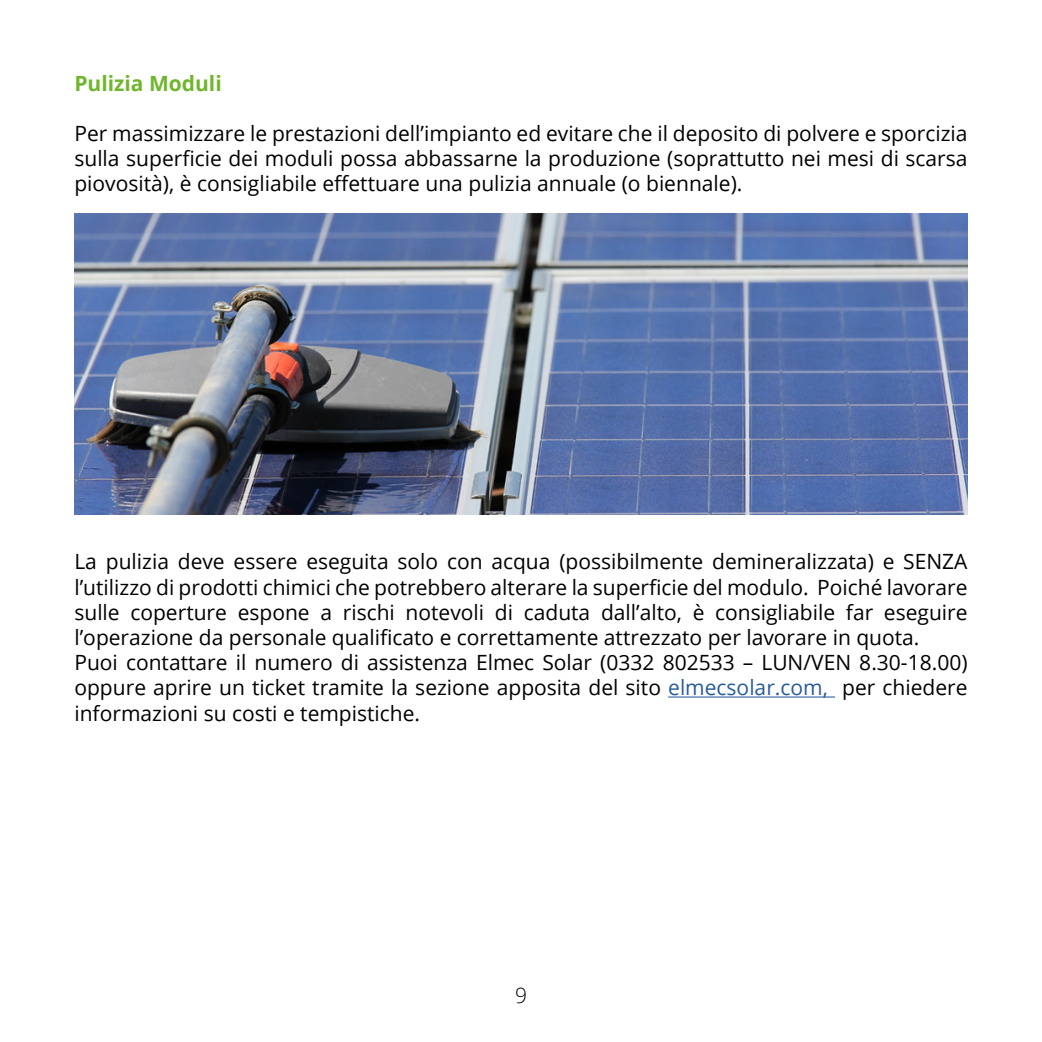
<style>
.page{position:relative;width:1042px;height:1042px;background:#fff}
.page>*{position:absolute;margin:0;border:0;box-sizing:border-box;transform-origin:0 0}
.t1{font:21px/25.2px "Open Sans";color:#000;text-align:justify}
.t2{font:700 21px "Open Sans";color:#70b62c}
.t3{font:300 21px "Open Sans";color:#000}
.s1{color:#275b9b}
</style>
<div class="page">
<hr style="left:668px;top:696px;width:167px;height:1px;background:#275b9b">
<img style="left:74px;top:213px;width:893px;height:301px">
<p class="t2" style="left:74px;top:68px;width:149px">Pulizia Moduli</p>
<p class="t1" style="left:74px;top:120px;width:894px">Per massimizzare le prestazioni dell’impianto ed evitare che il deposito di polvere e sporcizia sulla superficie dei moduli possa abbassarne la produzione (soprattutto nei mesi di scarsa piovosità), è consigliabile effettuare una pulizia annuale (o biennale).</p>
<p class="t1" style="left:74px;top:549px;width:894px;text-align:left">La pulizia deve essere eseguita solo con acqua (possibilmente demineralizzata) e SENZA l’utilizzo di prodotti chimici che potrebbero alterare la superficie del modulo. Poiché lavorare sulle coperture espone a rischi notevoli di caduta dall’alto, è consigliabile far eseguire l’operazione da personale qualificato e correttamente attrezzato per lavorare in quota.<br>Puoi contattare il numero di assistenza Elmec Solar (0332 802533 – LUN/VEN 8.30-18.00) oppure aprire un ticket tramite la sezione apposita del sito <span class="s1">elmecsolar.com,</span> per chiedere informazioni su costi e tempistiche.</p>
<p class="t3" style="left:515px;top:981px;width:13px">9</p>
</div>
